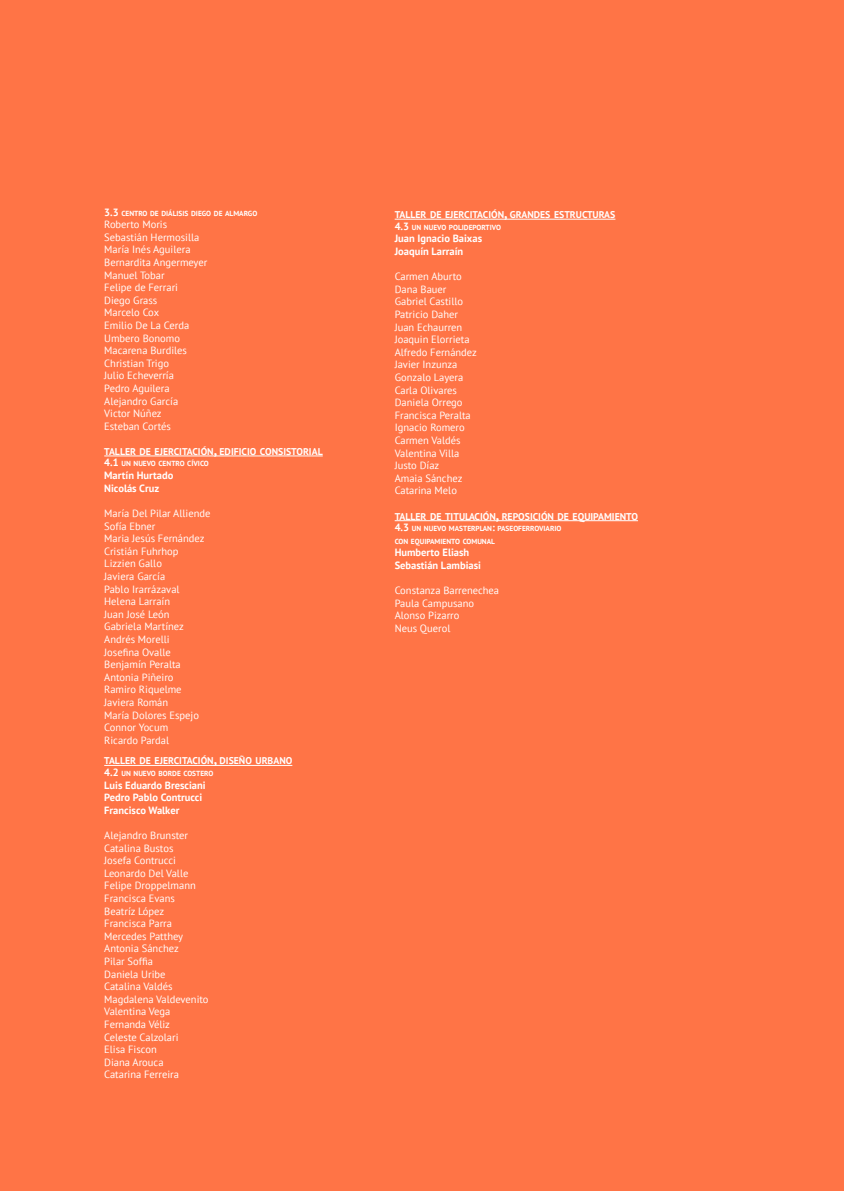
<style>
.page{position:relative;width:844px;height:1191px;background:#fff}
.page>*{position:absolute;margin:0;border:0;box-sizing:border-box;transform-origin:0 0}
.t1{font:10.5px/12.6px "PT Sans";color:#fff}
.t2{font:700 10.5px/12.6px "PT Sans";color:#fff}
.t3{font:700 9.8px "PT Sans";color:#fff}
.t4{font:700 7.35px/12.6px "PT Sans";color:#fff}
.s1{font-size:10.5px}
.s2{font-size:14px}
</style>
<div class="page">
<div style="left:0;top:0;width:843px;height:1191px;background:#ff7446"></div>
<hr style="left:104px;top:455px;width:219px;height:1px;background:#fff">
<hr style="left:104px;top:765px;width:188px;height:1px;background:#fff">
<hr style="left:394px;top:219px;width:221px;height:1px;background:#fff">
<hr style="left:394px;top:520px;width:244px;height:1px;background:#fff">
<p class="t4" style="left:104px;top:206px;width:154px"><span class="s1">3.3</span> CENTRO DE DIÁLISIS DIEGO DE ALMARGO</p>
<p class="t1" style="left:104px;top:218px;width:104px">Roberto Moris<br>Sebastián Hermosilla<br>María Inés Aguilera<br>Bernardita Angermeyer<br>Manuel Tobar<br>Felipe de Ferrari<br>Diego Grass<br>Marcelo Cox<br>Emilio De La Cerda<br>Umbero Bonomo<br>Macarena Burdiles<br>Christian Trigo<br>Julio Echeverría<br>Pedro Aguilera<br>Alejandro García<br>Victor Núñez<br>Esteban Cortés</p>
<p class="t3" style="left:104px;top:445px;width:220px">TALLER DE EJERCITACIÓN<span class="s2">,</span> EDIFICIO CONSISTORIAL</p>
<p class="t4" style="left:104px;top:457px;width:106px"><span class="s1">4.1</span> UN NUEVO CENTRO CÍVICO</p>
<p class="t2" style="left:104px;top:469px;width:71px">Martín Hurtado<br>Nicolás Cruz</p>
<p class="t1" style="left:104px;top:506px;width:108px">María Del Pilar Alliende<br>Sofía Ebner<br>Maria Jesús Fernández<br>Cristián Fuhrhop<br>Lizzien Gallo<br>Javiera García<br>Pablo Irarrázaval<br>Helena Larraín<br>Juan José León<br>Gabriela Martínez<br>Andrés Morelli<br>Josefina Ovalle<br>Benjamín Peralta<br>Antonia Piñeiro<br>Ramiro Riquelme<br>Javiera Román<br>María Dolores Espejo<br>Connor Yocum<br>Ricardo Pardal</p>
<p class="t4" style="left:104px;top:767px;width:110px"><span class="s1">4.2</span> UN NUEVO BORDE COSTERO</p>
<p class="t2" style="left:104px;top:778px;width:103px">Luis Eduardo Bresciani<br>Pedro Pablo Contrucci<br>Francisco Walker</p>
<p class="t1" style="left:104px;top:828px;width:106px">Alejandro Brunster<br>Catalina Bustos<br>Josefa Contrucci<br>Leonardo Del Valle<br>Felipe Droppelmann<br>Francisca Evans<br>Beatríz López<br>Francisca Parra<br>Mercedes Patthey<br>Antonia Sánchez<br>Pilar Soffia<br>Daniela Uribe<br>Catalina Valdés<br>Magdalena Valdevenito<br>Valentina Vega<br>Fernanda Véliz<br>Celeste Calzolari<br>Elisa Fiscon<br>Diana Arouca<br>Catarina Ferreira</p>
<p class="t3" style="left:104px;top:754px;width:189px">TALLER DE EJERCITACIÓN<span class="s2">,</span> DISEÑO URBANO</p>
<p class="t3" style="left:394px;top:208px;width:222px">TALLER DE EJERCITACIÓN<span class="s2">,</span> GRANDES ESTRUCTURAS</p>
<p class="t4" style="left:394px;top:221px;width:108px"><span class="s1">4.3</span> UN NUEVO POLIDEPORTIVO</p>
<p class="t2" style="left:394px;top:232px;width:89px">Juan Ignacio Baixas<br>Joaquín Larraín</p>
<p class="t1" style="left:394px;top:270px;width:84px">Carmen Aburto<br>Dana Bauer<br>Gabriel Castillo<br>Patricio Daher<br>Juan Echaurren<br>Joaquin Elorrieta<br>Alfredo Fernández<br>Javier Inzunza<br>Gonzalo Layera<br>Carla Olivares<br>Daniela Orrego<br>Francisca Peralta<br>Ignacio Romero<br>Carmen Valdés<br>Valentina Villa<br>Justo Díaz<br>Amaia Sánchez<br>Catarina Melo</p>
<p class="t4" style="left:394px;top:522px;width:168px"><span class="s1">4.3</span> UN NUEVO MASTERPLAN<span class="s1">:</span> PASEOFERROVIARIO<br>CON EQUIPAMIENTO COMUNAL</p>
<p class="t2" style="left:394px;top:546px;width:88px">Humberto Eliash<br>Sebastián Lambiasi</p>
<p class="t1" style="left:394px;top:584px;width:106px">Constanza Barrenechea<br>Paula Campusano<br>Alonso Pizarro<br>Neus Querol</p>
<p class="t3" style="left:394px;top:510px;width:245px">TALLER DE TITULACIÓN<span class="s2">,</span> REPOSICIÓN DE EQUIPAMIENTO</p>
</div>
